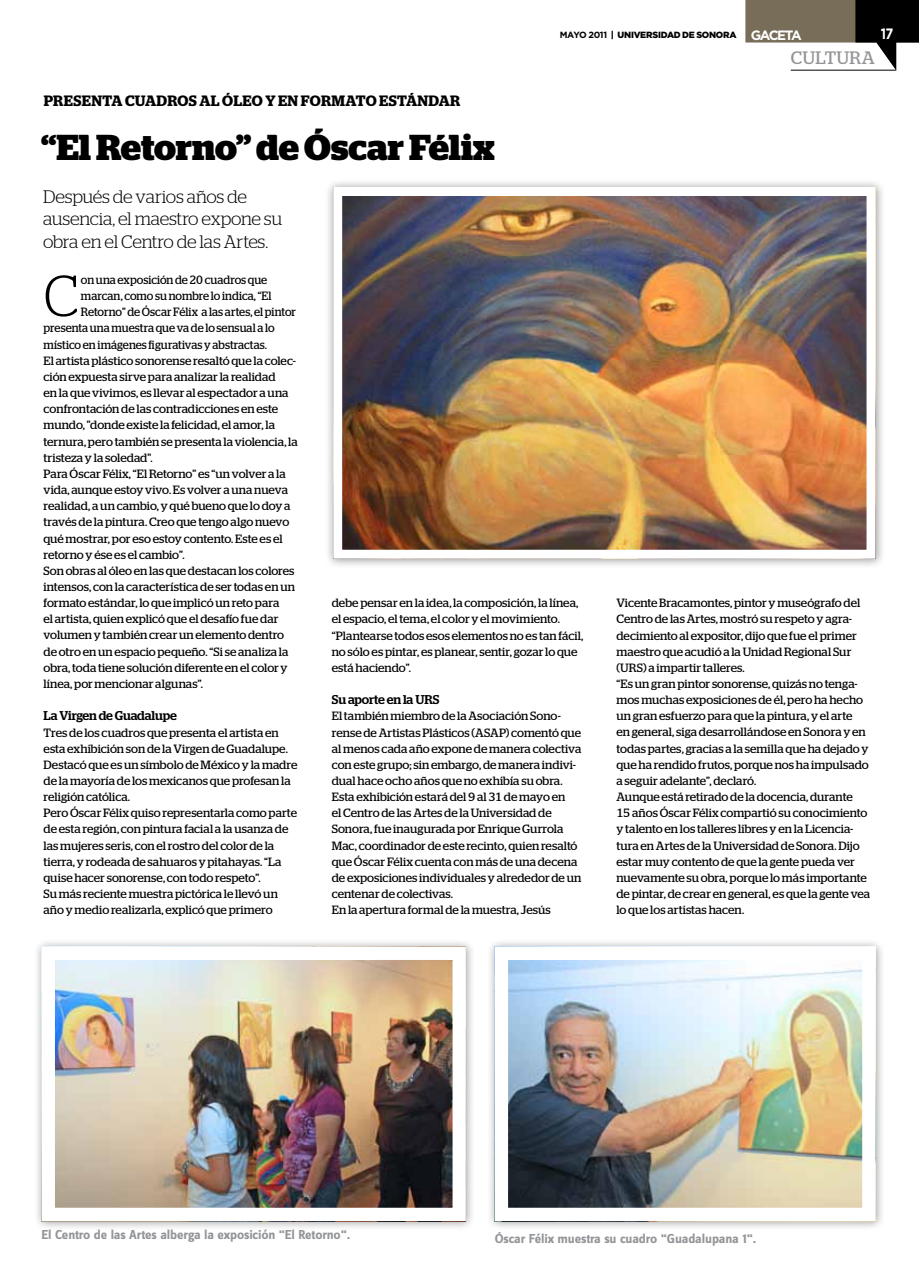
<style>
.page{position:relative;width:919px;height:1276px;background:#fff}
.page>*{position:absolute;margin:0;border:0;box-sizing:border-box;transform-origin:0 0}
.t1{font:300 58.2px "Stag";color:#000;scale:.95 1}
.t2{font:700 36px "Stag";letter-spacing:-.005em;color:#000}
.t3{font:300 18px/22.5px "Stag";letter-spacing:-.015em;color:#000}
.t4{font:18px "Stag";letter-spacing:.015em;color:#939598}
.t5{font:600 15px "Stag";letter-spacing:.02em;color:#000}
.t6{font:700 15px "Gotham";color:#fff;scale:.85 1}
.t7{font:700 13.5px "Zine Sans Dis";letter-spacing:-.01em;color:#939598}
.t8{font:700 13.5px "Gotham";letter-spacing:-.115em;color:#fff}
.t9{font:500 12.75px "Stag";letter-spacing:-.01em;color:#000}
.t10{font:12px/16.2px "Stag";color:#000}
.t11{font:12px "Stag";color:#000;scale:.95 1}
.t12{font:700 9px "Gotham";letter-spacing:-.04em;color:#000}
.t13{font:900 9px "Gotham";color:#000}
.s1{font-weight:900}
</style>
<div class="page">
<svg style="left:745px;top:0;width:173px;height:70px"></svg>
<hr style="left:790px;top:70px;width:106px;height:1px;background:#000">
<div style="left:324px;top:179px;width:561px;height:390px;background:#000;opacity:.4"></div>
<img style="left:343px;top:197px;width:522px;height:352px">
<div style="left:333px;top:187px;width:542px;height:372px;border:9px solid #fff"></div>
<div style="left:33px;top:938px;width:443px;height:293px;background:#000;opacity:.4"></div>
<img style="left:56px;top:960px;width:396px;height:247px">
<div style="left:486px;top:938px;width:399px;height:293px;background:#000;opacity:.4"></div>
<img style="left:508px;top:960px;width:353px;height:247px">
<p class="t12" style="left:559px;top:30px;width:65px">MAYO 2011 <span class="s1">| UNIVER</span></p>
<p class="t13" style="left:652px;top:30px;width:13px">SIDAD</p>
<p class="t13" style="left:682px;top:30px;width:28px">DE SONORA</p>
<p class="t8" style="left:750px;top:27px;width:52px">GACETA</p>
<p class="t6" style="left:880px;top:24px;width:16px">17</p>
<p class="t5" style="left:44px;top:92px;width:418px">PRESENTA CUADROS AL ÓLEO Y EN FORMATO ESTÁNDAR</p>
<h2 class="t2" style="left:41px;top:126px;width:455px">“El Retorno” de Óscar Félix</h2>
<h3 class="t3" style="left:43px;top:185px;width:241px">Después de varios años de ausencia, el maestro expone su obra en el Centro de las Artes.</h3>
<h1 class="t1" style="left:44px;top:263px;width:38px">C</h1>
<p class="t11" style="left:81px;top:273px;width:198px">on una exposición de 20 cuadros que</p>
<p class="t11" style="left:81px;top:289px;width:202px">marcan, como su nombre lo indica, “El</p>
<p class="t11" style="left:81px;top:305px;width:228px">Retorno” de Óscar Félix a las artes, el pintor</p>
<p class="t11" style="left:44px;top:321px;width:245px">presenta una muestra que va de lo sensual a lo</p>
<p class="t11" style="left:44px;top:337px;width:237px">místico en imágenes figurativas y abstractas.</p>
<p class="t10" style="left:44px;top:352px;width:254px">El artista plástico sonorense resaltó que la colec-</p>
<p class="t10" style="left:44px;top:368px;width:233px">ción expuesta sirve para analizar la realidad</p>
<p class="t10" style="left:44px;top:385px;width:246px">en la que vivimos, es llevar al espectador a una</p>
<p class="t10" style="left:44px;top:401px;width:236px">confrontación de las contradicciones en este</p>
<p class="t10" style="left:44px;top:417px;width:233px">mundo, "donde existe la felicidad, el amor, la</p>
<p class="t10" style="left:44px;top:433px;width:256px">ternura, pero también se presenta la violencia, la</p>
<p class="t10" style="left:44px;top:449px;width:111px">tristeza y la soledad".</p>
<p class="t10" style="left:44px;top:465px;width:244px">Para Óscar Félix, “El Retorno” es “un volver a la</p>
<p class="t10" style="left:44px;top:481px;width:246px">vida, aunque estoy vivo. Es volver a una nueva</p>
<p class="t10" style="left:44px;top:498px;width:248px">realidad, a un cambio, y qué bueno que lo doy a</p>
<p class="t10" style="left:44px;top:514px;width:247px">través de la pintura. Creo que tengo algo nuevo</p>
<p class="t10" style="left:44px;top:530px;width:240px">qué mostrar, por eso estoy contento. Este es el</p>
<p class="t10" style="left:44px;top:546px;width:142px">retorno y ése es el cambio”.</p>
<p class="t10" style="left:44px;top:562px;width:252px">Son obras al óleo en las que destacan los colores</p>
<p class="t10" style="left:44px;top:578px;width:253px">intensos, con la característica de ser todas en un</p>
<p class="t10" style="left:44px;top:595px;width:237px">formato estándar, lo que implicó un reto para</p>
<p class="t10" style="left:44px;top:611px;width:236px">el artista, quien explicó que el desafío fue dar</p>
<p class="t10" style="left:44px;top:627px;width:242px">volumen y también crear un elemento dentro</p>
<p class="t10" style="left:44px;top:643px;width:246px">de otro en un espacio pequeño. “Si se analiza la</p>
<p class="t10" style="left:44px;top:659px;width:246px">obra, toda tiene solución diferente en el color y</p>
<p class="t10" style="left:44px;top:675px;width:161px">línea, por mencionar algunas”.</p>
<p class="t9" style="left:44px;top:708px;width:135px">La Virgen de Guadalupe</p>
<p class="t10" style="left:44px;top:724px;width:255px">Tres de los cuadros que presenta el artista en esta exhibición son de la Virgen de Guadalupe.<br>Destacó que es un símbolo de México y la madre de la mayoría de los mexicanos que profesan la religión católica.<br>Pero Óscar Félix quiso representarla como parte de esta región, con pintura facial a la usanza de las mujeres seris, con el rostro del color de la tierra, y rodeada de sahuaros y pitahayas. “La quise hacer sonorense, con todo respeto”.<br>Su más reciente muestra pictórica le llevó un año y medio realizarla, explicó que primero</p>
<p class="t10" style="left:332px;top:595px;width:253px">debe pensar en la idea, la composición, la línea, el espacio, el tema, el color y el movimiento. “Plantearse todos esos elementos no es tan fácil, no sólo es pintar, es planear, sentir, gozar lo que está haciendo”.</p>
<p class="t9" style="left:332px;top:692px;width:109px">Su aporte en la URS</p>
<p class="t10" style="left:332px;top:708px;width:251px">El también miembro de la Asociación Sono&shy;rense de Artistas Plásticos (ASAP) comentó que al menos cada año expone de manera colectiva con este grupo; sin embargo, de manera indivi&shy;dual hace ocho años que no exhibía su obra.<br>Esta exhibición estará del 9 al 31 de mayo en<br>el Centro de las Artes de la Universidad de Sonora, fue inaugurada por Enrique Gurrola Mac, coordinador de este recinto, quien resaltó que Óscar Félix cuenta con más de una decena de exposiciones individuales y alrededor de un centenar de colectivas.<br>En la apertura formal de la muestra, Jesús</p>
<h3 class="t4" style="left:790px;top:47px;width:85px">CULTURA</h3>
<p class="t10" style="left:616px;top:595px;width:255px">Vicente Bracamontes, pintor y museógrafo del Centro de las Artes, mostró su respeto y agra&shy;decimiento al expositor, dijo que fue el primer maestro que acudió a la Unidad Regional Sur (URS) a impartir talleres.<br>“Es un gran pintor sonorense, quizás no tenga&shy;mos muchas exposiciones de él, pero ha hecho un gran esfuerzo para que la pintura, y el arte<br>en general, siga desarrollándose en Sonora y en todas partes, gracias a la semilla que ha dejado y que ha rendido frutos, porque nos ha impulsado a seguir adelante”, declaró.<br>Aunque está retirado de la docencia, durante<br>15 años Óscar Félix compartió su conocimiento y talento en los talleres libres y en la Licencia&shy;tura en Artes de la Universidad de Sonora. Dijo estar muy contento de que la gente pueda ver nuevamente su obra, porque lo más importante de pintar, de crear en general, es que la gente vea lo que los artistas hacen.</p>
<p class="t7" style="left:42px;top:1228px;width:310px">El Centro de las Artes alberga la exposición "El Retorno".</p>
<p class="t7" style="left:494px;top:1231px;width:263px">Óscar Félix muestra su cuadro "Guadalupana 1".</p>
</div>
